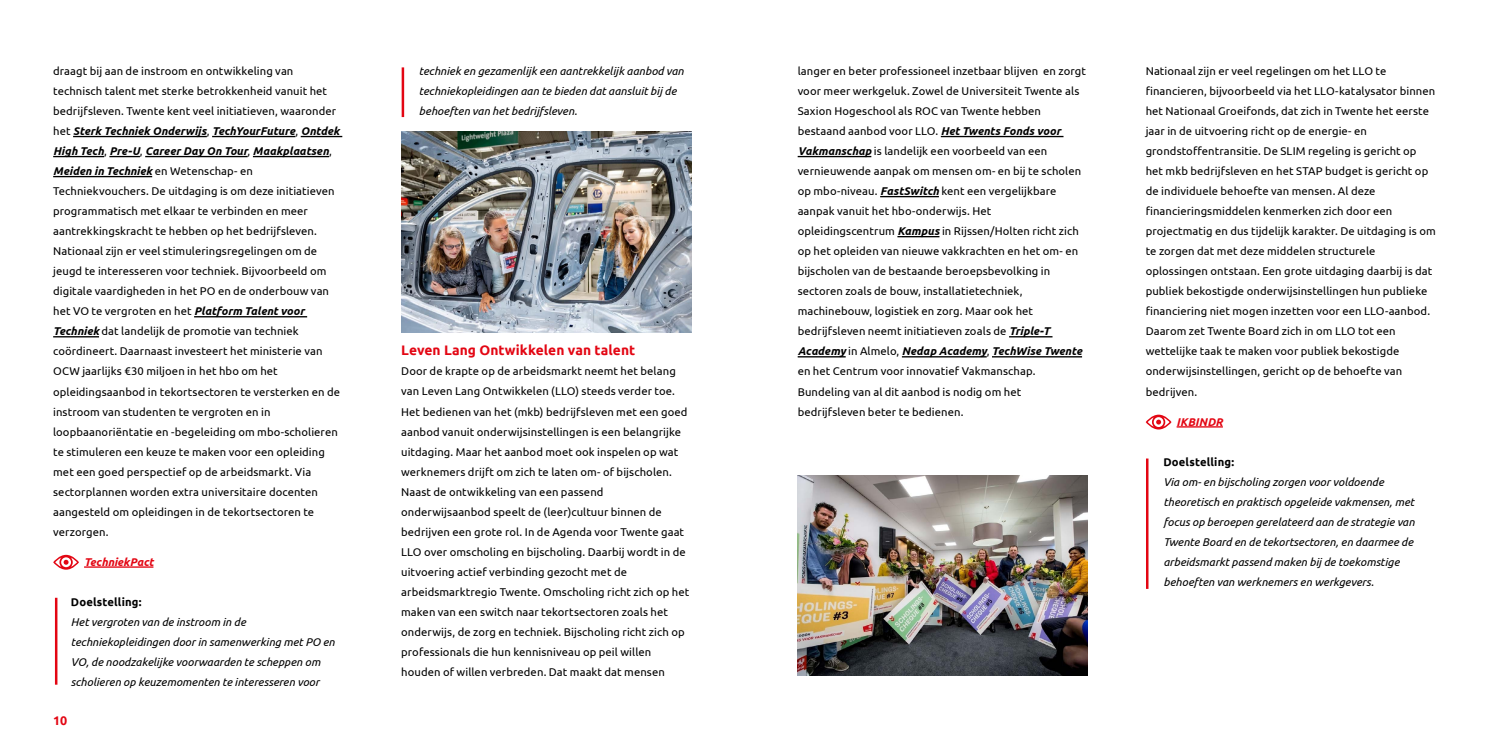
<style>
.page{position:relative;width:1489px;height:745px;background:#fff}
.page>*{position:absolute;margin:0;border:0;box-sizing:border-box;transform-origin:0 0}
.t1{font:700 13.75px "Ubuntu";letter-spacing:.005em;color:#e30613}
.t2{font:700 12.5px "Ubuntu";color:#e30613}
.t3{font:11.25px/20px "Ubuntu";letter-spacing:.005em;color:#000}
.t4{font:italic 11.25px/20px "Ubuntu";color:#000}
.t5{font:700 11.25px "Ubuntu";letter-spacing:.015em;color:#000}
.t6{font:italic 700 11.25px "Ubuntu";color:#e30613}
.s1{font-weight:700;font-style:italic}
</style>
<div class="page">
<hr style="left:73px;top:136px;width:134px;height:1px;background:#000">
<hr style="left:212px;top:136px;width:83px;height:1px;background:#000">
<hr style="left:301px;top:136px;width:41px;height:1px;background:#000">
<hr style="left:53px;top:156px;width:51px;height:1px;background:#000">
<hr style="left:109px;top:156px;width:31px;height:1px;background:#000">
<hr style="left:145px;top:156px;width:103px;height:1px;background:#000">
<hr style="left:253px;top:156px;width:76px;height:1px;background:#000">
<hr style="left:53px;top:176px;width:99px;height:1px;background:#000">
<hr style="left:194px;top:316px;width:113px;height:1px;background:#000">
<hr style="left:53px;top:336px;width:46px;height:1px;background:#000">
<hr style="left:84px;top:566px;width:69px;height:1px;background:#e30613">
<svg style="left:53px;top:554px;width:26px;height:15px"></svg>
<hr style="left:940px;top:136px;width:123px;height:1px;background:#000">
<hr style="left:797px;top:156px;width:74px;height:1px;background:#000">
<hr style="left:880px;top:196px;width:58px;height:1px;background:#000">
<hr style="left:897px;top:236px;width:42px;height:1px;background:#000">
<hr style="left:1009px;top:336px;width:43px;height:1px;background:#000">
<hr style="left:797px;top:356px;width:48px;height:1px;background:#000">
<hr style="left:901px;top:356px;width:85px;height:1px;background:#000">
<hr style="left:991px;top:356px;width:91px;height:1px;background:#000">
<hr style="left:1176px;top:426px;width:46px;height:1px;background:#e30613">
<svg style="left:1145px;top:414px;width:26px;height:15px"></svg>
<img style="left:402px;top:132px;width:290px;height:200px">
<img style="left:797px;top:475px;width:290px;height:200px">
<hr style="left:1145px;top:458px;width:3px;height:130px;background:#e30613">
<hr style="left:55px;top:597px;width:2px;height:87px;background:#e30613">
<hr style="left:401px;top:67px;width:3px;height:50px;background:#e30613">
<p class="t3" style="left:53px;top:61px;width:288px">draagt bij aan de instroom en ontwikkeling van technisch talent met sterke betrokkenheid vanuit het bedrijfsleven. Twente kent veel initiatieven, waaronder het <span class="s1">Sterk Techniek Onderwijs</span>, <span class="s1">TechYourFuture</span>, <span class="s1">Ontdek High Tech</span>, <span class="s1">Pre-U</span>, <span class="s1">Career Day On Tour</span>, <span class="s1">Maakplaatsen</span>, <span class="s1">Meiden in Techniek</span> en Wetenschap- en Techniekvouchers. De uitdaging is om deze initiatieven programmatisch met elkaar te verbinden en meer aantrekkingskracht te hebben op het bedrijfsleven.<br>Nationaal zijn er veel stimuleringsregelingen om de jeugd te interesseren voor techniek. Bijvoorbeeld om digitale vaardigheden in het PO en de onderbouw van het VO te vergroten en het <span class="s1">Platform Talent voor Techniek</span> dat landelijk de promotie van techniek coördineert. Daarnaast investeert het ministerie van OCW jaarlijks €30 miljoen in het hbo om het opleidingsaanbod in tekortsectoren te versterken en de instroom van studenten te vergroten en in loopbaanoriëntatie en -begeleiding om mbo-scholieren te stimuleren een keuze te maken voor een opleiding met een goed perspectief op de arbeidsmarkt. Via sectorplannen worden extra universitaire docenten aangesteld om opleidingen in de tekortsectoren te verzorgen.</p>
<p class="t6" style="left:84px;top:554px;width:71px">TechniekPact</p>
<p class="t5" style="left:71px;top:594px;width:72px">Doelstelling:</p>
<p class="t4" style="left:71px;top:611px;width:265px">Het vergroten van de instroom in de techniekopleidingen door in samenwerking met PO en VO, de noodzakelijke voorwaarden te scheppen om scholieren op keuzemomenten te interesseren voor</p>
<p class="t2" style="left:53px;top:712px;width:15px">10</p>
<p class="t4" style="left:419px;top:61px;width:266px">techniek en gezamenlijk een aantrekkelijk aanbod van techniekopleidingen aan te bieden dat aansluit bij de behoeften van het bedrijfsleven.</p>
<p class="t1" style="left:401px;top:342px;width:235px">Leven Lang Ontwikkelen van talent</p>
<p class="t3" style="left:401px;top:361px;width:290px">Door de krapte op de arbeidsmarkt neemt het belang van Leven Lang Ontwikkelen (LLO) steeds verder toe.<br>Het bedienen van het (mkb) bedrijfsleven met een goed aanbod vanuit onderwijsinstellingen is een belangrijke uitdaging. Maar het aanbod moet ook inspelen op wat werknemers drijft om zich te laten om- of bijscholen.<br>Naast de ontwikkeling van een passend onderwijsaanbod speelt de (leer)cultuur binnen de bedrijven een grote rol. In de Agenda voor Twente gaat LLO over omscholing en bijscholing. Daarbij wordt in de uitvoering actief verbinding gezocht met de arbeidsmarktregio Twente. Omscholing richt zich op het maken van een switch naar tekortsectoren zoals het onderwijs, de zorg en techniek. Bijscholing richt zich op professionals die hun kennisniveau op peil willen houden of willen verbreden. Dat maakt dat mensen</p>
<p class="t3" style="left:797px;top:61px;width:290px">langer en beter professioneel inzetbaar blijven en zorgt voor meer werkgeluk. Zowel de Universiteit Twente als Saxion Hogeschool als ROC van Twente hebben bestaand aanbod voor LLO. <span class="s1">Het Twents Fonds voor Vakmanschap</span> is landelijk een voorbeeld van een vernieuwende aanpak om mensen om- en bij te scholen op mbo-niveau. <span class="s1">FastSwitch</span> kent een vergelijkbare aanpak vanuit het hbo-onderwijs. Het opleidingscentrum <span class="s1">Kampus</span> in Rijssen/Holten richt zich op het opleiden van nieuwe vakkrachten en het om- en bijscholen van de bestaande beroepsbevolking in sectoren zoals de bouw, installatietechniek, machinebouw, logistiek en zorg. Maar ook het bedrijfsleven neemt initiatieven zoals de <span class="s1">Triple-T Academy</span> in Almelo, <span class="s1">Nedap Academy</span>, <span class="s1">TechWise Twente </span>en het Centrum voor innovatief Vakmanschap.<br>Bundeling van al dit aanbod is nodig om het bedrijfsleven beter te bedienen.</p>
<p class="t3" style="left:1145px;top:61px;width:291px">Nationaal zijn er veel regelingen om het LLO te financieren, bijvoorbeeld via het LLO-katalysator binnen het Nationaal Groeifonds, dat zich in Twente het eerste jaar in de uitvoering richt op de energie- en grondstoffentransitie. De SLIM regeling is gericht op het mkb bedrijfsleven en het STAP budget is gericht op de individuele behoefte van mensen. Al deze financieringsmiddelen kenmerken zich door een projectmatig en dus tijdelijk karakter. De uitdaging is om te zorgen dat met deze middelen structurele oplossingen ontstaan. Een grote uitdaging daarbij is dat publiek bekostigde onderwijsinstellingen hun publieke financiering niet mogen inzetten voor een LLO-aanbod.<br>Daarom zet Twente Board zich in om LLO tot een wettelijke taak te maken voor publiek bekostigde onderwijsinstellingen, gericht op de behoefte van bedrijven.</p>
<p class="t6" style="left:1176px;top:414px;width:48px">IKBINDR</p>
<p class="t5" style="left:1163px;top:454px;width:72px">Doelstelling:</p>
<p class="t4" style="left:1163px;top:471px;width:253px">Via om- en bijscholing zorgen voor voldoende theoretisch en praktisch opgeleide vakmensen, met focus op beroepen gerelateerd aan de strategie van Twente Board en de tekortsectoren, en daarmee de arbeidsmarkt passend maken bij de toekomstige behoeften van werknemers en werkgevers.</p>
</div>
